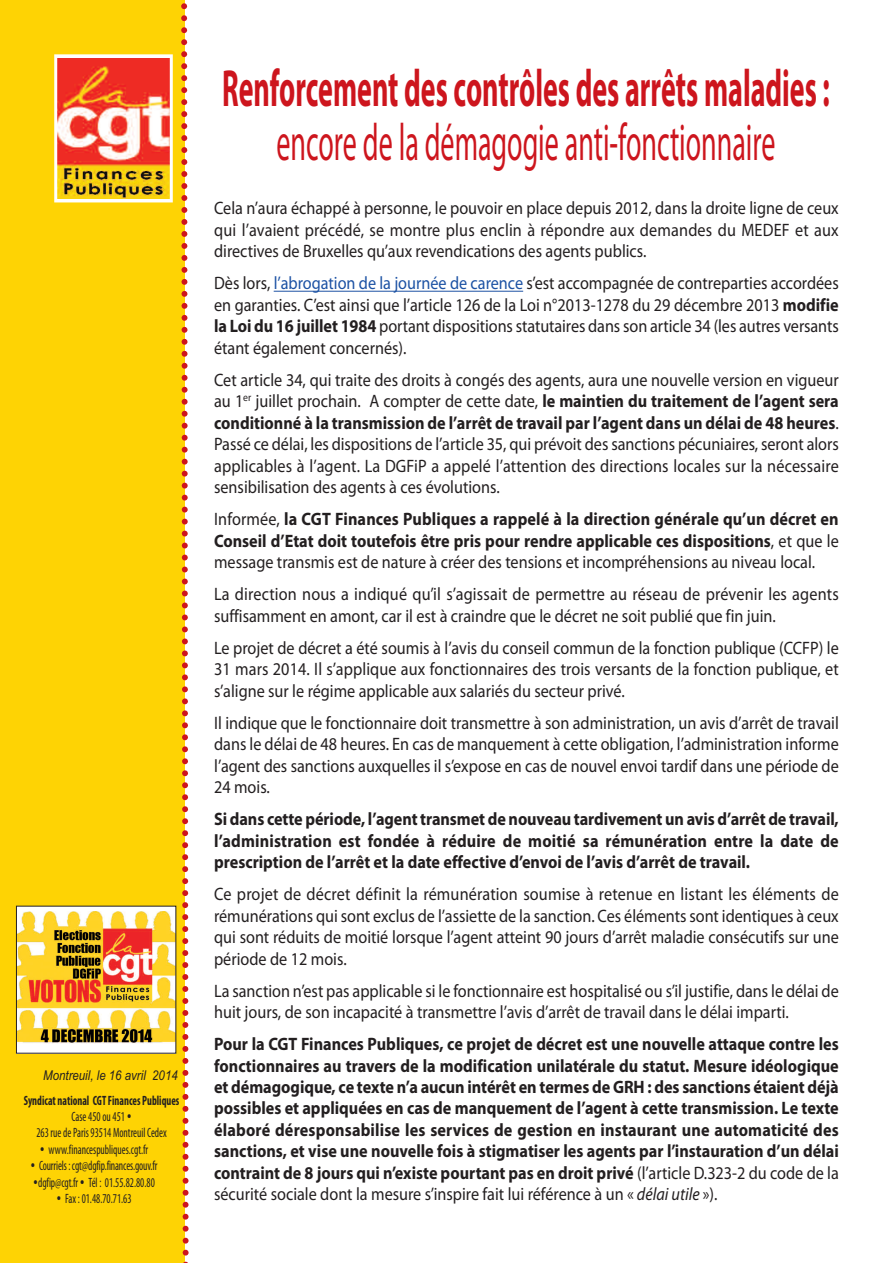
<style>
.page{position:relative;width:893px;height:1263px;background:#fff}
.page>*{position:absolute;margin:0;border:0;box-sizing:border-box;transform-origin:0 0}
.t1{font:700 52.5px "Myriad Pro";color:#cd151d;scale:.53 1}
.t2{font:52.5px "Myriad Pro";color:#cd151d;scale:.53 1}
.t3{font:18px/21.5px "Myriad Pro";color:#231f20;text-align:justify;scale:.9 1}
.t4{font:700 18px/21.5px "Myriad Pro";color:#231f20;text-align:justify;scale:.9 1}
.t5{font:condensed 13.5px "Myriad Pro";color:#231f20;scale:.8 1}
.t6{font:700 condensed 13.5px "Myriad Pro";color:#231f20;scale:.8 1}
.t7{font:italic 13.5px "Arial";color:#231f20;scale:.85 1}
.s1{color:#1c52a4}
.s2{font-weight:700}
.s3{font-weight:400}
.s4{font-weight:400;font-style:italic}
</style>
<div class="page">
<div style="left:0;top:0;width:185px;height:1263px;background:#fed304"></div>
<svg style="left:181px;top:3px;width:8px;height:1260px"></svg>
<img style="left:58px;top:58px;width:111px;height:140px">
<div style="left:54px;top:54px;width:119px;height:148px;border:3px solid #fff"></div>
<hr style="left:274px;top:291px;width:249px;height:1px;background:#1c52a4">
<div style="left:16px;top:906px;width:160px;height:147px;background:#fff"></div>
<img style="left:18px;top:911px;width:156px;height:133px">
<p class="t7" style="left:43px;top:1067px;width:160px">Montreuil, le 16 avril 2014</p>
<p class="t6" style="left:24px;top:1095px;width:196px">Syndicat national CGT Finances Publiques</p>
<p class="t5" style="left:72px;top:1112px;width:68px">Case 450 ou 451</p>
<p class="t5" style="left:36px;top:1128px;width:164px">263 rue de Paris 93514 Montreuil Cedex</p>
<p class="t5" style="left:49px;top:1144px;width:126px">www.financespubliques.cgt.fr</p>
<p class="t5" style="left:39px;top:1161px;width:150px">Courriels:cgt@dgfip.finances.gouv.fr</p>
<p class="t5" style="left:38px;top:1177px;width:147px">dgfip@cgt.fr Tél : 01.55.82.80.80</p>
<p class="t5" style="left:65px;top:1194px;width:84px">Fax : 01.48.70.71.63</p>
<h1 class="t1" style="left:222px;top:69px;width:1148px">Renforcement des contrôles des arrêts maladies :</h1>
<h1 class="t2" style="left:277px;top:123px;width:943px">encore de la démagogie anti-fonctionnaire</h1>
<p class="t3" style="left:214px;top:199px;width:696px">Cela n’aura échappé à personne, le pouvoir en place depuis 2012, dans la droite ligne de ceux qui l’avaient précédé, se montre plus enclin à répondre aux demandes du MEDEF et aux directives de Bruxelles qu’aux revendications des agents publics.</p>
<p class="t3" style="left:214px;top:274px;width:696px">Dès lors, <span class="s1">l’abrogation de la journée de carence</span> s’est accompagnée de contreparties accordées en garanties. C’est ainsi que l’article 126 de la Loi n°2013-1278 du 29 décembre 2013 <span class="s2">modifie la Loi du 16 juillet 1984</span> portant dispositions statutaires dans son article 34 (les autres versants étant également concernés).</p>
<p class="t3" style="left:214px;top:370px;width:696px">Cet article 34, qui traite des droits à congés des agents, aura une nouvelle version en vigueur au 1<sup>er</sup> juillet prochain. A compter de cette date, <span class="s2">le maintien du traitement de l’agent sera conditionné à la transmission de l’arrêt de travail par l’agent dans un délai de 48 heures</span>.<br>Passé ce délai, les dispositions de l’article 35, qui prévoit des sanctions pécuniaires, seront alors applicables à l’agent. La DGFiP a appelé l’attention des directions locales sur la nécessaire sensibilisation des agents à ces évolutions.</p>
<p class="t4" style="left:214px;top:510px;width:696px"><span class="s3">Informée,</span> la CGT Finances Publiques a rappelé à la direction générale qu’un décret en Conseil d’Etat doit toutefois être pris pour rendre applicable ces dispositions<span class="s3">, et que le message transmis est de nature à créer des tensions et incompréhensions au niveau local.</span></p>
<p class="t3" style="left:214px;top:585px;width:696px">La direction nous a indiqué qu’il s’agissait de permettre au réseau de prévenir les agents suffisamment en amont, car il est à craindre que le décret ne soit publié que fin juin.</p>
<p class="t3" style="left:214px;top:638px;width:696px">Le projet de décret a été soumis à l’avis du conseil commun de la fonction publique (CCFP) le 31 mars 2014. Il s’applique aux fonctionnaires des trois versants de la fonction publique, et s’aligne sur le régime applicable aux salariés du secteur privé.</p>
<p class="t3" style="left:214px;top:713px;width:696px">Il indique que le fonctionnaire doit transmettre à son administration, un avis d’arrêt de travail dans le délai de 48 heures. En cas de manquement à cette obligation, l’administration informe l’agent des sanctions auxquelles il s’expose en cas de nouvel envoi tardif dans une période de 24 mois.</p>
<p class="t4" style="left:214px;top:810px;width:696px">Si dans cette période, l’agent transmet de nouveau tardivement un avis d’arrêt de travail, l’administration est fondée à réduire de moitié sa rémunération entre la date de prescription de l’arrêt et la date effective d’envoi de l’avis d’arrêt de travail.</p>
<p class="t3" style="left:214px;top:885px;width:696px">Ce projet de décret définit la rémunération soumise à retenue en listant les éléments de rémunérations qui sont exclus de l’assiette de la sanction. Ces éléments sont identiques à ceux qui sont réduits de moitié lorsque l’agent atteint 90 jours d’arrêt maladie consécutifs sur une période de 12 mois.</p>
<p class="t3" style="left:214px;top:981px;width:696px">La sanction n’est pas applicable si le fonctionnaire est hospitalisé ou s’il justifie, dans le délai de huit jours, de son incapacité à transmettre l’avis d’arrêt de travail dans le délai imparti.</p>
<p class="t4" style="left:214px;top:1035px;width:696px">Pour la CGT Finances Publiques, ce projet de décret est une nouvelle attaque contre les fonctionnaires au travers de la modification unilatérale du statut. Mesure idéologique et démagogique, ce texte n’a aucun intérêt en termes de GRH : des sanctions étaient déjà possibles et appliquées en cas de manquement de l’agent à cette transmission. Le texte élaboré déresponsabilise les services de gestion en instaurant une automaticité des sanctions, et vise une nouvelle fois à stigmatiser les agents par l’instauration d’un délai contraint de 8 jours qui n’existe pourtant pas en droit privé <span class="s3">(l’article D.323-2 du code de la sécurité sociale dont la mesure s’inspire fait lui référence à un «</span> <span class="s4">délai utile</span> <span class="s3">»).</span></p>
</div>
